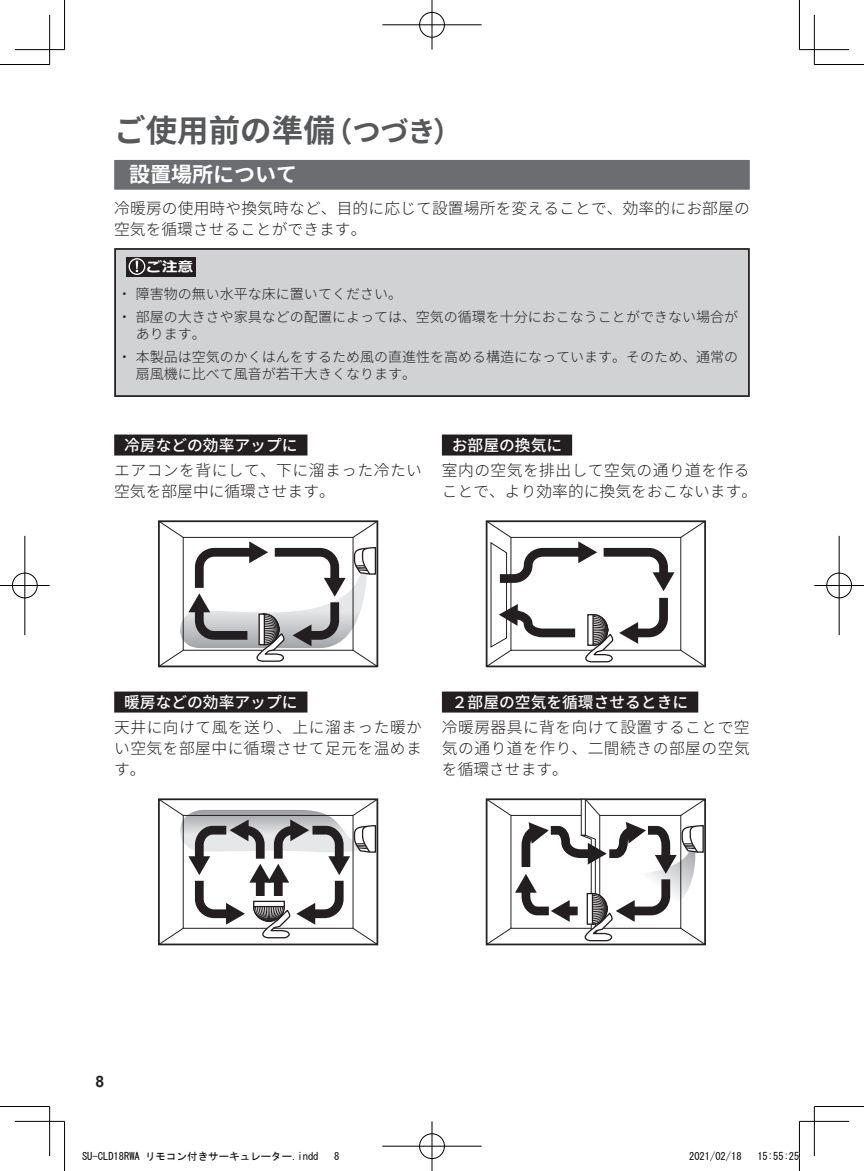
<style>
.page{position:relative;width:864px;height:1171px;background:#fff}
.page>*{position:absolute;margin:0;border:0;box-sizing:border-box;transform-origin:0 0}
.t1{font:700 31.5px "Noto Sans CJ Kjp";color:#57585a}
.t2{font:700 21px "Noto Sans CJ Kjp";color:#fff}
.t3{font:300 15.75px/21px "Noto Sans CJ Kjp";letter-spacing:.03em;color:#231f20}
.t4{font:300 15.75px/21px "Noto Sans CJ Kjp";letter-spacing:.01em;color:#231f20}
.t5{font:500 15.75px "Noto Sans CJ Kjp";color:#fff}
.t6{font:700 15.75px "Arial";color:#231f20}
.t7{font:300 14px/22.4px "Noto Sans CJ Kjp";color:#231f20}
.t8{font:700 14px "Meiryo";color:#fff;scale:1.1 1}
.t9{font:10.5px "MS Gothic";color:#000}
.s1{font-size:28.35px}
</style>
<div class="page">
<div style="left:114px;top:160px;width:635px;height:30px;background:#6c6d70"></div>
<div style="left:115px;top:249px;width:633px;height:147px;background:#d1d2d4"></div>
<div style="left:126px;top:257px;width:70px;height:20px;background:#231f20"></div>
<svg style="left:129px;top:259px;width:16px;height:15px"></svg>
<div style="left:128px;top:258px;width:17px;height:17px;border:1px solid #fff;border-radius:50%"></div>
<svg style="left:136px;top:261px;width:2px;height:11px"></svg>
<div style="left:114px;top:248px;width:635px;height:149px;border:2px solid #231f20"></div>
<div style="left:114px;top:434px;width:193px;height:21px;background:#231f20"></div>
<div style="left:114px;top:691px;width:193px;height:21px;background:#231f20"></div>
<svg style="left:158px;top:520px;width:220px;height:147px"></svg>
<svg style="left:158px;top:798px;width:220px;height:147px"></svg>
<div style="left:441px;top:434px;width:131px;height:21px;background:#231f20"></div>
<div style="left:441px;top:691px;width:257px;height:21px;background:#231f20"></div>
<svg style="left:485px;top:520px;width:221px;height:147px"></svg>
<svg style="left:485px;top:798px;width:221px;height:147px"></svg>
<hr style="left:0;top:64px;width:50px;height:1px;background:#000">
<hr style="left:814px;top:64px;width:49px;height:1px;background:#000">
<hr style="left:0;top:1106px;width:50px;height:1px;background:#000">
<hr style="left:814px;top:1106px;width:49px;height:1px;background:#000">
<hr style="left:64px;top:0;width:1px;height:50px;background:#000">
<hr style="left:64px;top:1121px;width:1px;height:50px;background:#000">
<hr style="left:798px;top:0;width:1px;height:50px;background:#000">
<hr style="left:798px;top:1121px;width:1px;height:50px;background:#000">
<hr style="left:15px;top:49px;width:49px;height:1px;background:#000">
<hr style="left:799px;top:49px;width:49px;height:1px;background:#000">
<hr style="left:15px;top:1121px;width:49px;height:1px;background:#000">
<hr style="left:799px;top:1121px;width:49px;height:1px;background:#000">
<hr style="left:49px;top:15px;width:1px;height:49px;background:#000">
<hr style="left:49px;top:1106px;width:1px;height:50px;background:#000">
<hr style="left:813px;top:15px;width:1px;height:49px;background:#000">
<hr style="left:813px;top:1106px;width:1px;height:50px;background:#000">
<div style="left:418px;top:11px;width:27px;height:27px;border:2px solid #fff;border-radius:50%"></div>
<hr style="left:382px;top:24px;width:99px;height:2px;background:#fff">
<hr style="left:430px;top:0;width:3px;height:50px;background:#fff">
<div style="left:419px;top:12px;width:25px;height:25px;border:1px solid #000;border-radius:50%"></div>
<hr style="left:382px;top:25px;width:99px;height:1px;background:#000">
<hr style="left:431px;top:0;width:1px;height:50px;background:#000">
<div style="left:418px;top:1132px;width:27px;height:28px;border:2px solid #fff;border-radius:50%"></div>
<hr style="left:382px;top:1145px;width:99px;height:2px;background:#fff">
<hr style="left:430px;top:1121px;width:3px;height:50px;background:#fff">
<div style="left:419px;top:1133px;width:25px;height:26px;border:1px solid #000;border-radius:50%"></div>
<hr style="left:382px;top:1146px;width:99px;height:1px;background:#000">
<hr style="left:431px;top:1121px;width:1px;height:50px;background:#000">
<div style="left:11px;top:572px;width:27px;height:27px;border:2px solid #fff;border-radius:50%"></div>
<hr style="left:0;top:584px;width:50px;height:3px;background:#fff">
<hr style="left:24px;top:536px;width:2px;height:99px;background:#fff">
<div style="left:12px;top:573px;width:25px;height:25px;border:1px solid #000;border-radius:50%"></div>
<hr style="left:0;top:585px;width:50px;height:1px;background:#000">
<hr style="left:25px;top:536px;width:1px;height:99px;background:#000">
<div style="left:825px;top:572px;width:27px;height:27px;border:2px solid #fff;border-radius:50%"></div>
<hr style="left:814px;top:584px;width:49px;height:3px;background:#fff">
<hr style="left:837px;top:536px;width:3px;height:99px;background:#fff">
<div style="left:826px;top:573px;width:25px;height:25px;border:1px solid #000;border-radius:50%"></div>
<hr style="left:814px;top:585px;width:49px;height:1px;background:#000">
<hr style="left:838px;top:536px;width:1px;height:99px;background:#000">
<h1 class="t1" style="left:114px;top:113px;width:348px">ご使用前の準備<span class="s1">（つづき）</span></h1>
<h2 class="t2" style="left:129px;top:163px;width:169px">設置場所について</h2>
<p class="t4" style="left:114px;top:198px;width:636px">冷暖房の使用時や換気時など、目的に応じて設置場所を変えることで、効率的にお部屋の空気を循環させることができます。</p>
<p class="t8" style="left:147px;top:257px;width:44px">ご注意</p>
<p class="t7" style="left:117px;top:283px;width:622px">・ 障害物の無い水平な床に置いてください。<br>・ 部屋の大きさや家具などの配置によっては、空気の循環を十分におこなうことができない場合が</p>
<p class="t7" style="left:117px;top:323px;width:622px;text-indent:18px">あります。<br>・ 本製品は空気のかくはんをするため風の直進性を高める構造になっています。そのため、通常の</p>
<p class="t7" style="left:136px;top:363px;width:281px">扇風機に比べて風音が若干大きくなります。</p>
<p class="t5" style="left:124px;top:436px;width:175px">冷房などの効率アップに</p>
<p class="t3" style="left:114px;top:460px;width:309px">エアコンを背にして、下に溜まった冷たい空気を部屋中に循環させます。</p>
<p class="t5" style="left:451px;top:436px;width:112px">お部屋の換気に</p>
<p class="t3" style="left:441px;top:460px;width:316px">室内の空気を排出して空気の通り道を作ることで、より効率的に換気をおこないます。</p>
<p class="t5" style="left:124px;top:693px;width:175px">暖房などの効率アップに</p>
<p class="t3" style="left:114px;top:717px;width:309px;text-align:justify">天井に向けて風を送り、上に溜まった暖かい空気を部屋中に循環させて足元を温めます。</p>
<p class="t5" style="left:451px;top:693px;width:238px">２部屋の空気を循環させるときに</p>
<p class="t3" style="left:441px;top:717px;width:309px;text-align:justify">冷暖房器具に背を向けて設置することで空気の通り道を作り、二間続きの部屋の空気を循環させます。</p>
<p class="t6" style="left:95px;top:1070px;width:10px">8</p>
<p class="t9" style="left:82px;top:1151px;width:238px">SU-CLD18RWA リモコン付きサーキュレーター.indd</p>
<p class="t9" style="left:334px;top:1151px;width:7px">8</p>
<p class="t9" style="left:688px;top:1151px;width:54px">2021/02/18</p>
<p class="t9" style="left:757px;top:1151px;width:43px">15:55:25</p>
</div>
